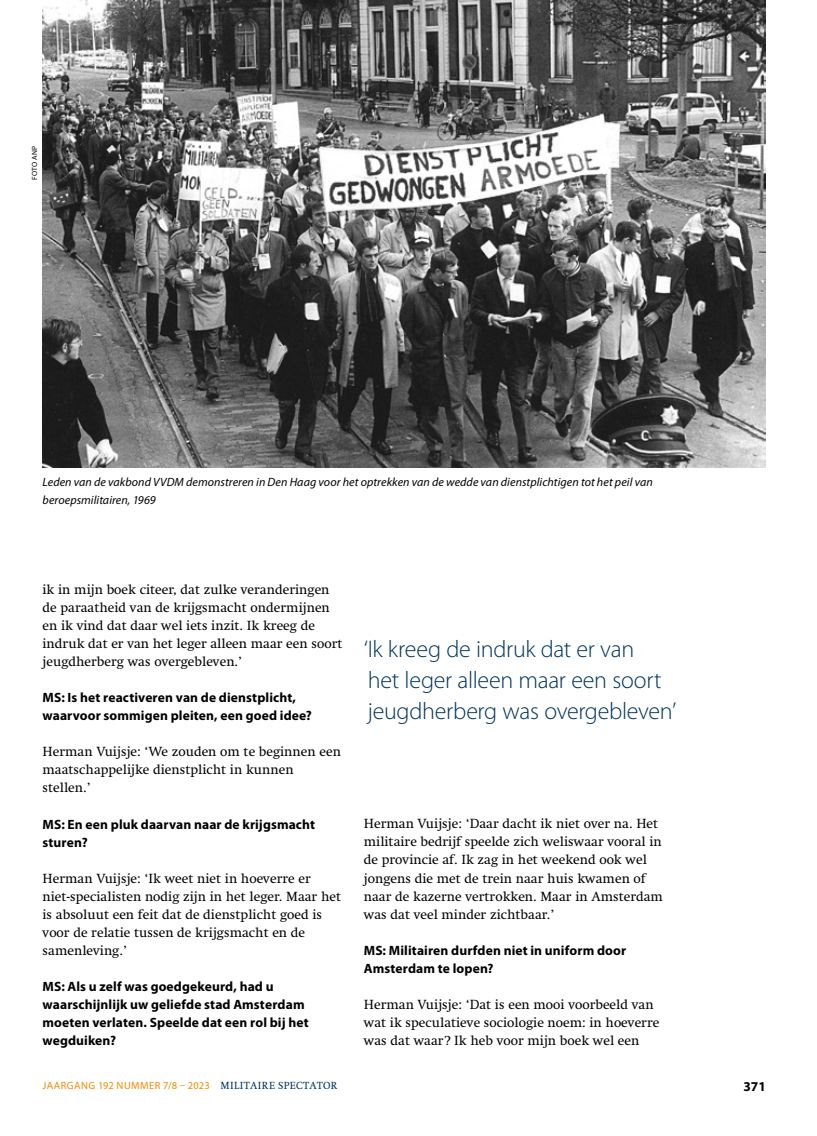
<style>
.page{position:relative;width:817px;height:1136px;background:#fff}
.page>*{position:absolute;margin:0;border:0;box-sizing:border-box;transform-origin:0 0}
.t1{font:300 24px/30.8px "Myriad Pro";letter-spacing:-.015em;color:#00355f}
.t2{font:13.5px/18px "Swift LT Std";color:#000}
.t3{font:700 13.5px/18px "Myriad Pro";letter-spacing:.01em;color:#000}
.t4{font:italic 12px/18px "Myriad Pro";letter-spacing:.005em;color:#000}
.t5{font:10.5px "Myriad Pro";letter-spacing:.045em;color:#f38a00}
.t6{font:7.5px "Myriad Pro";letter-spacing:.03em;color:#000}
.s1{font-family:"Swift LT Std";color:#00355f}
</style>
<div class="page">
<img style="left:43px;top:0;width:722px;height:467px">
<p class="t6" style="left:30px;top:180px;width:36px;rotate:-90deg">FOTO ANP</p>
<p class="t4" style="left:43px;top:473px;width:611px">Leden van de vakbond VVDM demonstreren in Den Haag voor het optrekken van de wedde van dienstplichtigen tot het peil van beroepsmilitairen, 1969</p>
<p class="t2" style="left:43px;top:581px;width:301px">ik in mijn boek citeer, dat zulke veranderingen de paraatheid van de krijgsmacht ondermijnen en ik vind dat daar wel iets inzit. Ik kreeg de indruk dat er van het leger alleen maar een soort jeugdherberg was overgebleven.’</p>
<p class="t3" style="left:43px;top:688px;width:271px">MS: Is het reactiveren van de dienstplicht, waarvoor sommigen pleiten, een goed idee?</p>
<p class="t2" style="left:43px;top:743px;width:300px">Herman Vuijsje: ‘We zouden om te beginnen een maatschappelijke dienstplicht in kunnen stellen.’</p>
<p class="t3" style="left:43px;top:814px;width:274px">MS: En een pluk daarvan naar de krijgsmacht sturen?</p>
<p class="t2" style="left:43px;top:869px;width:300px">Herman Vuijsje: ‘Ik weet niet in hoeverre er niet-specialisten nodig zijn in het leger. Maar het is absoluut een feit dat de dienstplicht goed is voor de relatie tussen de krijgsmacht en de samenleving.’</p>
<p class="t3" style="left:43px;top:976px;width:267px">MS: Als u zelf was goedgekeurd, had u waarschijnlijk uw geliefde stad Amsterdam moeten verlaten. Speelde dat een rol bij het wegduiken?</p>
<h1 class="t1" style="left:364px;top:633px;width:314px">‘Ik kreeg de indruk dat er van<br>het leger alleen maar een soort jeugdherberg was overgebleven’</h1>
<p class="t2" style="left:364px;top:815px;width:301px">Herman Vuijsje: ‘Daar dacht ik niet over na. Het militaire bedrijf speelde zich weliswaar vooral in de provincie af. Ik zag in het weekend ook wel jongens die met de trein naar huis kwamen of naar de kazerne vertrokken. Maar in Amsterdam was dat veel minder zichtbaar.’</p>
<p class="t3" style="left:364px;top:940px;width:264px">MS: Militairen durfden niet in uniform door<br>Amsterdam te lopen?</p>
<p class="t2" style="left:364px;top:995px;width:297px">Herman Vuijsje: ‘Dat is een mooi voorbeeld van wat ik speculatieve sociologie noem: in hoeverre was dat waar? Ik heb voor mijn boek wel een</p>
<p class="t5" style="left:43px;top:1078px;width:296px">JAARGANG 192 NUMMER 7/8 – 2023 <span class="s1">MILITAIRE SPECTATOR</span></p>
<p class="t3" style="left:743px;top:1076px;width:24px">371</p>
</div>
